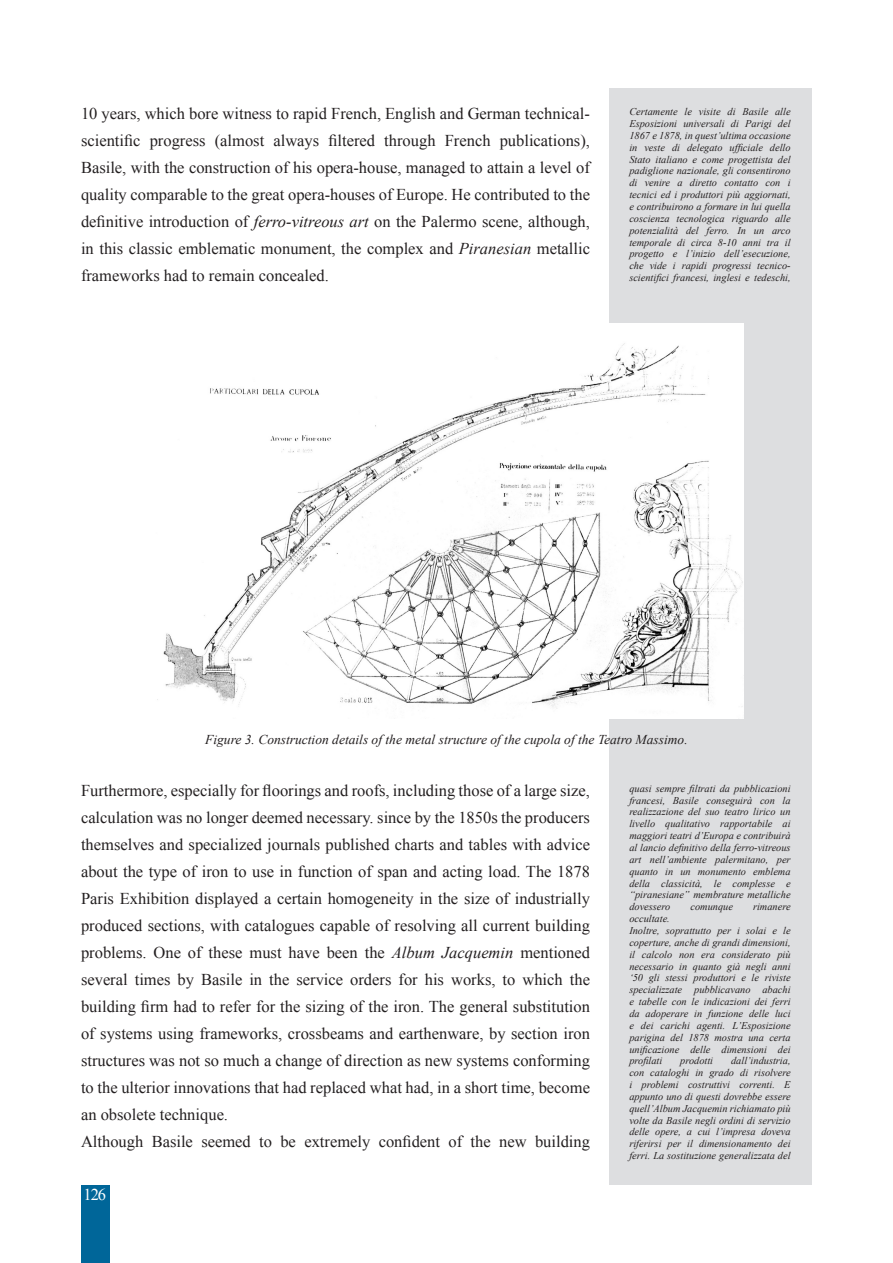
<style>
.page{position:relative;width:893px;height:1263px;background:#fff}
.page>*{position:absolute;margin:0;border:0;box-sizing:border-box;transform-origin:0 0}
.t1{font:16.5px/27px "Times New Roman";color:#231f20;text-align:justify}
.t2{font:16.5px "Times New Roman";color:#fff}
.t3{font:italic 13.5px "Times New Roman";color:#231f20}
.t4{font:italic 10.35px/11.9px "Times New Roman";color:#231f20;text-align:justify}
.s1{font-style:italic}
</style>
<div class="page">
<div style="left:609px;top:88px;width:203px;height:1097px;background:#dddee0"></div>
<div style="left:81px;top:1185px;width:28px;height:78px;background:#069"></div>
<img style="left:157px;top:323px;width:586px;height:395px">
<p class="t1" style="left:81px;top:100px;width:510px">10 years, which bore witness to rapid French, English and German technical&shy;scientific progress (almost always filtered through French publications), Basile, with the construction of his opera-house, managed to attain a level of quality comparable to the great opera-houses of Europe. He contributed to the definitive introduction of <span class="s1">ferro-vitreous art</span> on the Palermo scene, although, in this classic emblematic monument, the complex and <span class="s1">Piranesian</span> metallic frameworks had to remain concealed.</p>
<p class="t4" style="left:629px;top:106px;width:163px">Certamente le visite di Basile alle Esposizioni universali di Parigi del 1867 e 1878, in quest’ultima occasione in veste di delegato ufficiale dello Stato italiano e come progettista del padiglione nazionale, gli consentirono di venire a diretto contatto con i tecnici ed i produttori più aggiornati, e contribuirono a formare in lui quella coscienza tecnologica riguardo alle potenzialità del ferro. In un arco temporale di circa 8-10 anni tra il progetto e l’inizio dell’esecuzione, che vide i rapidi progressi tecnico&shy;scientifici francesi, inglesi e tedeschi,</p>
<p class="t3" style="left:205px;top:731px;width:484px">Figure 3. Construction details of the metal structure of the cupola of the Teatro Massimo.</p>
<p class="t1" style="left:81px;top:777px;width:510px">Furthermore, especially for floorings and roofs, including those of a large size, calculation was no longer deemed necessary. since by the 1850s the producers themselves and specialized journals published charts and tables with advice about the type of iron to use in function of span and acting load. The 1878<br>Paris Exhibition displayed a certain homogeneity in the size of industrially produced sections, with catalogues capable of resolving all current building problems. One of these must have been the <span class="s1">Album Jacquemin</span> mentioned several times by Basile in the service orders for his works, to which the building firm had to refer for the sizing of the iron. The general substitution of systems using frameworks, crossbeams and earthenware, by section iron structures was not so much a change of direction as new systems conforming to the ulterior innovations that had replaced what had, in a short time, become an obsolete technique.</p>
<p class="t1" style="left:81px;top:1128px;width:510px">Although Basile seemed to be extremely confident of the new building</p>
<p class="t4" style="left:629px;top:782px;width:163px">quasi sempre filtrati da pubblicazioni francesi, Basile conseguirà con la realizzazione del suo teatro lirico un livello qualitativo rapportabile ai maggiori teatri d’Europa e contribuirà al lancio definitivo della ferro-vitreous art nell’ambiente palermitano, per quanto in un monumento emblema della classicità, le complesse e “piranesiane” membrature metalliche dovessero</p>
<p class="t4" style="left:690px;top:901px;width:44px">comunque</p>
<p class="t4" style="left:753px;top:901px;width:39px">rimanere</p>
<p class="t4" style="left:629px;top:912px;width:42px">occultate.</p>
<p class="t4" style="left:629px;top:924px;width:163px">Inoltre, soprattutto per i solai e le coperture, anche di grandi dimensioni, il calcolo non era considerato più necessario in quanto già negli anni ‘50 gli stessi produttori e le riviste specializzate pubblicavano abachi e tabelle con le indicazioni dei ferri da adoperare in funzione delle luci e dei carichi agenti. L’Esposizione parigina del 1878 mostra una certa unificazione delle dimensioni dei profilati</p>
<p class="t4" style="left:629px;top:1055px;width:163px;text-indent:102px">dall’industria, con cataloghi in grado di risolvere i problemi costruttivi correnti. E appunto uno di questi dovrebbe essere quell’Album Jacquemin richiamato più volte da Basile negli ordini di servizio delle opere, a cui l’impresa doveva riferirsi per il dimensionamento dei ferri. La sostituzione generalizzata del</p>
<p class="t4" style="left:680px;top:1055px;width:34px">prodotti</p>
<h1 class="t2" style="left:84px;top:1184px;width:24px">126</h1>
</div>
